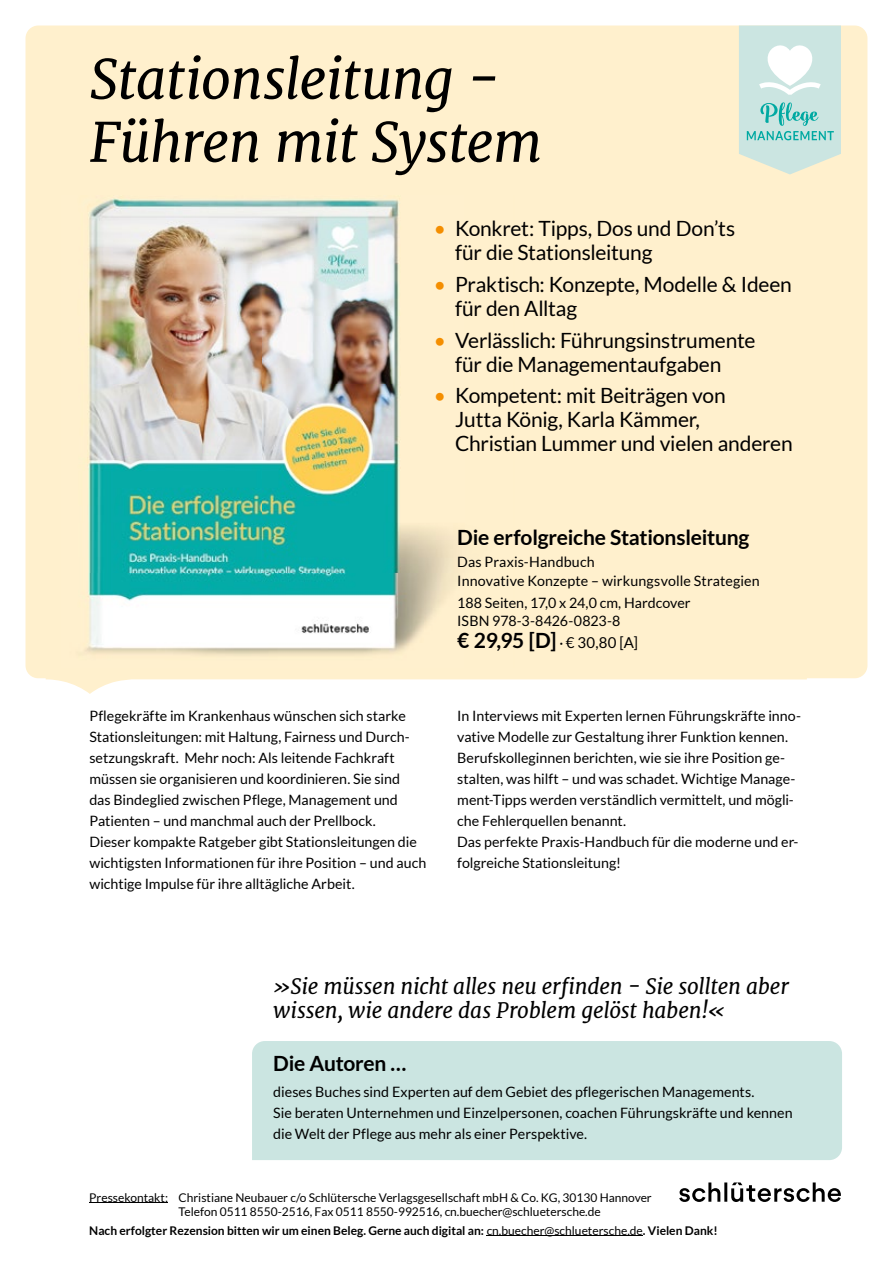
<style>
.page{position:relative;width:893px;height:1263px;background:#fff}
.page>*{position:absolute;margin:0;border:0;box-sizing:border-box;transform-origin:0 0}
.t1{font:italic 54px/63px "Merriweather";letter-spacing:-.02em;color:#000}
.t2{font:21px/24px "Lato";letter-spacing:-.01em;color:#000}
.t3{font:italic 21px/24px "Merriweather";letter-spacing:-.015em;color:#000}
.t4{font:700 21px "Lato";letter-spacing:-.01em;color:#000}
.t5{font:14.25px/21px "Lato";color:#000}
.t6{font:12px/14.4px "Lato";color:#000}
.t7{font:700 12px "Lato";color:#000}
.s1{color:#f48e00}
.s2{font-weight:400;font-size:14.25px}
.s3{font-weight:400;font-size:15px}
.s4{font-weight:400}
</style>
<div class="page">
<div style="left:26px;top:26px;width:841px;height:652px;background:#fff0cd;border-radius:13px"></div>
<svg style="left:739px;top:26px;width:102px;height:148px;background:#cae5df"></svg>
<div style="left:46px;top:574px;width:761px;height:146px;background:#fff0cd;border-radius:13px"></div>
<div style="left:46px;top:679px;width:761px;height:41px;background:#fff"></div>
<div style="left:252px;top:1041px;width:590px;height:119px;background:#cbe5e1"></div>
<img style="left:85px;top:198px;width:369px;height:458px">
<hr style="left:89px;top:1202px;width:79px;height:1px;background:#000">
<hr style="left:487px;top:1235px;width:156px;height:1px;background:#000">
<svg style="left:679px;top:1182px;width:162px;height:20px"></svg>
<h1 class="t1" style="left:89px;top:47px;width:454px">Stationsleitung -<br>Führen mit System</h1>
<h2 class="t2" style="left:455px;top:217px;width:282px;text-indent:-21px"><span class="s1">•</span> Konkret: Tipps, Dos und Don’ts für die Stationsleitung</h2>
<h2 class="t2" style="left:455px;top:272px;width:338px;text-indent:-21px"><span class="s1">•</span> Praktisch: Konzepte, Modelle &amp; Ideen für den Alltag</h2>
<h2 class="t2" style="left:455px;top:328px;width:302px;text-indent:-21px"><span class="s1">•</span> Verlässlich: Führungsinstrumente für die Managementaufgaben</h2>
<h2 class="t2" style="left:455px;top:383px;width:339px;text-indent:-21px"><span class="s1">•</span> Kompetent: mit Beiträgen von<br>Jutta König, Karla Kämmer,<br>Christian Lummer und vielen anderen</h2>
<h2 class="t4" style="left:457px;top:525px;width:294px">Die erfolgreiche Stationsleitung</h2>
<p class="t5" style="left:457px;top:552px;width:304px;line-height:19px">Das Praxis-Handbuch<br>Innovative Konzepte – wirkungsvolle Strategien</p>
<p class="t5" style="left:457px;top:594px;width:235px;line-height:18px">188 Seiten, 17,0 x 24,0 cm, Hardcover<br>ISBN 978-3-8426-0823-8</p>
<h2 class="t4" style="left:457px;top:629px;width:182px">€ 29,95 [D] <span class="s2">·</span> <span class="s3">€ 30,80 [A]</span></h2>
<p class="t5" style="left:89px;top:705px;width:339px">Pflegekräfte im Krankenhaus wünschen sich starke Stationsleitungen: mit Haltung, Fairness und Durch&shy;setzungs kraft. Mehr noch: Als leitende Fachkraft müssen sie organisieren und koordinieren. Sie sind<br>das Bindeglied zwischen Pflege, Management und Patienten – und manchmal auch der Prellbock.<br>Dieser kompakte Ratgeber gibt Stationsleitungen die wichtigsten Informationen für ihre Position – und auch wichtige Impulse für ihre alltägliche Arbeit.</p>
<p class="t5" style="left:457px;top:705px;width:345px">In Interviews mit Experten lernen Führungskräfte inno&shy;vative Modelle zur Gestaltung ihrer Funktion kennen.<br>Berufskolleginnen berichten, wie sie ihre Position ge&shy;stalten, was hilft – und was schadet. Wichtige Manage&shy;ment-Tipps werden verständlich vermittelt, und mögli&shy;che Fehlerquellen benannt.<br>Das perfekte Praxis-Handbuch für die moderne und er&shy;folgreiche Stationsleitung!</p>
<h2 class="t3" style="left:273px;top:973px;width:517px">»Sie müssen nicht alles neu erfinden - Sie sollten aber wissen, wie andere das Problem gelöst haben!«</h2>
<h2 class="t4" style="left:273px;top:1051px;width:135px">Die Autoren …</h2>
<p class="t5" style="left:273px;top:1082px;width:521px">dieses Buches sind Experten auf dem Gebiet des pflegerischen Managements.<br>Sie beraten Unternehmen und Einzelpersonen, coachen Führungskräfte und kennen die Welt der Pflege aus mehr als einer Perspektive.</p>
<p class="t6" style="left:179px;top:1190px;width:475px;text-indent:-89px">Pressekontakt: Christiane Neubauer c/o Schlütersche Verlagsgesellschaft mbH &amp; Co. KG, 30130 Hannover<br>Telefon 0511 8550-2516, Fax 0511 8550-992516, cn.buecher@schluetersche.de</p>
<p class="t7" style="left:89px;top:1223px;width:630px">Nach erfolgter Rezension bitten wir um einen Beleg. Gerne auch digital an: <span class="s4">cn.buecher@schluetersche.de</span>. Vielen Dank!</p>
</div>
